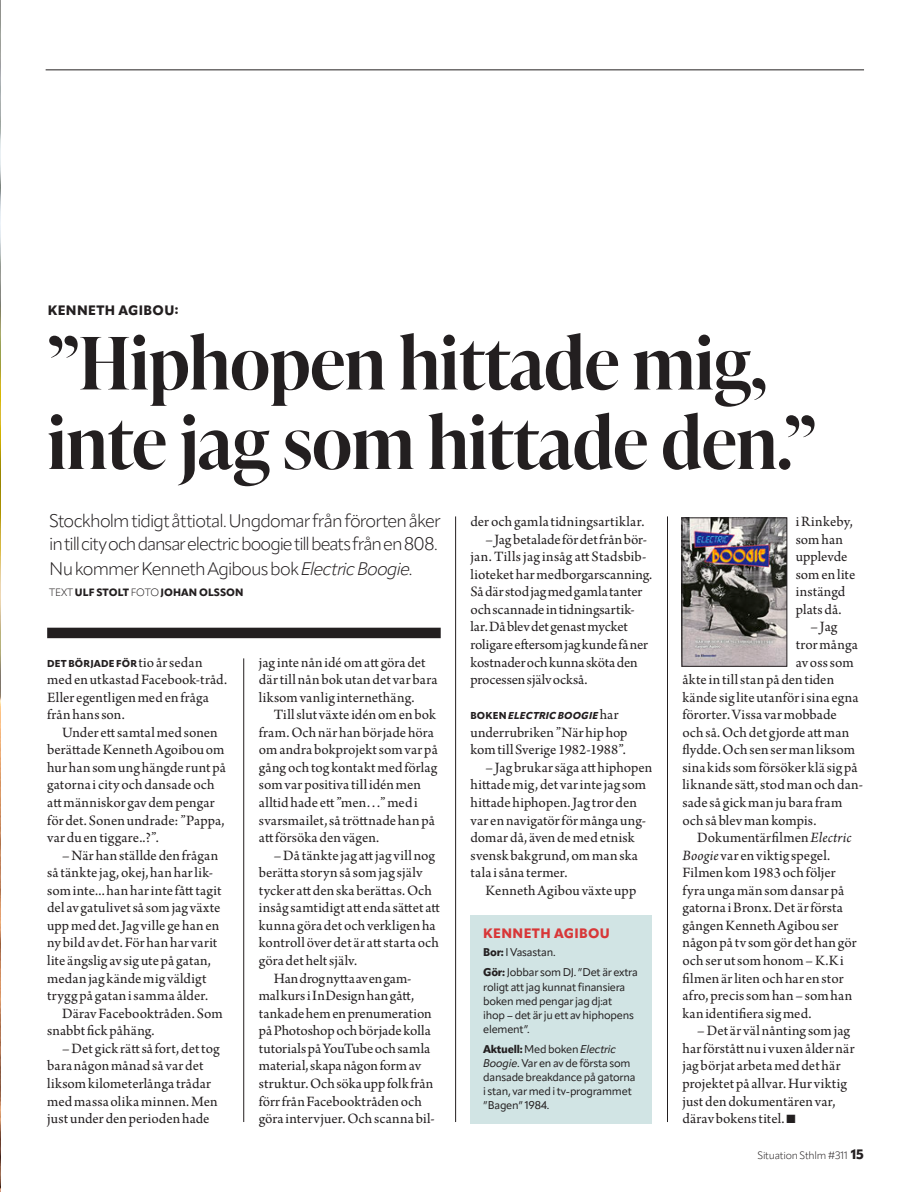
<style>
.page{position:relative;width:924px;height:1192px;background:#fff}
.page>*{position:absolute;margin:0;border:0;box-sizing:border-box;transform-origin:0 0}
.t1{font:600 72px/79.5px "Ivy Presto Display";color:#231f20}
.t2{font:300 18px/23.9px "Apparat";letter-spacing:-.045em;color:#231f20}
.t3{font:15px/17.5px "Arno Pro";letter-spacing:.005em;color:#231f20}
.t4{font:15px "Arno Pro";letter-spacing:.025em;color:#231f20}
.t5{font:15px "Arno Pro";letter-spacing:-.015em;color:#231f20}
.t6{font:800 13.5px "Apparat";letter-spacing:.03em;color:#231f20}
.t7{font:800 13.5px "Apparat";letter-spacing:.03em;color:#d83738}
.t8{font:11.1px/14.1px "Apparat";letter-spacing:-.02em;color:#231f20}
.t9{font:800 10.5px "Apparat";letter-spacing:.01em;color:#231f20}
.t10{font:300 10.5px "Apparat";letter-spacing:-.02em;color:#231f20}
.t11{font:800 9.9px "Apparat";letter-spacing:.02em;color:#231f20}
.t12{font:italic 800 9.9px "Apparat";letter-spacing:.02em;color:#231f20}
.s1{font-style:italic}
.s2{font-weight:300}
.s3{font-family:"Arno Pro";font-weight:400;font-size:15px}
.s4{font-style:normal}
.s5{font-family:"Arno Pro";font-weight:400;font-style:normal;font-size:15px}
.s6{font-weight:800}
.s7{font-weight:800;font-size:13.5px}
</style>
<div class="page">
<hr style="left:46px;top:70px;width:818px;height:1px;background:#231f20">
<img style="left:0;top:1px;width:1px;height:1189px">
<hr style="left:455px;top:516px;width:1px;height:605px;background:#231f20">
<hr style="left:667px;top:516px;width:1px;height:605px;background:#231f20">
<hr style="left:243px;top:658px;width:1px;height:463px;background:#231f20">
<div style="left:47px;top:627px;width:393px;height:11px;background:#231f20"></div>
<div style="left:470px;top:914px;width:182px;height:209px;background:#d1e4e4"></div>
<img style="left:683px;top:519px;width:102px;height:145px">
<div style="left:681px;top:517px;width:106px;height:149px;border:1px solid #231f20"></div>
<p class="t6" style="left:48px;top:302px;width:132px">KENNETH AGIBOU:</p>
<h1 class="t1" style="left:48px;top:321px;width:769px">”Hiphopen hittade mig, inte jag som hittade den.”</h1>
<p class="t2" style="left:49px;top:508px;width:393px">Stockholm tidigt åttiotal. Ungdomar från förorten åker in till city och dansar electric boogie till beats från en 808.<br>Nu kommer Kenneth Agibous bok <span class="s1">Electric Boogie</span>.</p>
<p class="t9" style="left:49px;top:586px;width:196px"><span class="s2">TEXT</span> ULF STOLT <span class="s2">FOTO</span> JOHAN OLSSON</p>
<p class="t11" style="left:47px;top:657px;width:157px">DET BÖRJADE FÖR <span class="s3">tio år sedan</span></p>
<p class="t3" style="left:47px;top:671px;width:181px">med en utkastad Facebook-tråd.<br>Eller egentligen med en fråga från hans son.</p>
<p class="t3" style="left:47px;top:724px;width:180px;text-indent:15px">Under ett samtal med sonen berättade Kenneth Agoibou om hur han som ung hängde runt på gatorna i city och dansade och att människor gav dem pengar för det. Sonen undrade: ”Pappa, var du en tiggare..?”.</p>
<p class="t3" style="left:62px;top:847px;width:158px">– När han ställde den frågan</p>
<p class="t3" style="left:47px;top:864px;width:167px">så tänkte jag, okej, han har lik-</p>
<p class="t3" style="left:47px;top:882px;width:176px">som inte... han har inte fått tagit</p>
<p class="t3" style="left:47px;top:899px;width:175px">del av gatulivet så som jag växte</p>
<p class="t3" style="left:47px;top:917px;width:174px">upp med det. Jag ville ge han en</p>
<p class="t3" style="left:47px;top:934px;width:172px">ny bild av det. För han har varit</p>
<p class="t3" style="left:47px;top:952px;width:165px">lite ängslig av sig ute på gatan,</p>
<p class="t3" style="left:47px;top:970px;width:161px">medan jag kände mig väldigt</p>
<p class="t3" style="left:47px;top:987px;width:162px">trygg på gatan i samma ålder.</p>
<p class="t3" style="left:62px;top:1005px;width:162px">Därav Facebooktråden. Som</p>
<p class="t3" style="left:47px;top:1022px;width:109px">snabbt fick påhäng.</p>
<p class="t3" style="left:47px;top:1040px;width:174px;text-indent:15px">– Det gick rätt så fort, det tog bara någon månad så var det liksom kilometerlånga trådar med massa olika minnen. Men just under den perioden hade</p>
<p class="t3" style="left:259px;top:654px;width:180px">jag inte nån idé om att göra det där till nån bok utan det var bara liksom vanlig internethäng.</p>
<p class="t3" style="left:259px;top:706px;width:180px;text-indent:15px">Till slut växte idén om en bok fram. Och när han började höra om andra bokprojekt som var på gång och tog kontakt med förlag som var positiva till idén men alltid hade ett ”men…” med i svarsmailet, så tröttnade han på att försöka den vägen.</p>
<p class="t3" style="left:274px;top:847px;width:163px">– Då tänkte jag att jag vill nog</p>
<p class="t3" style="left:259px;top:864px;width:165px">berätta storyn så som jag själv</p>
<p class="t3" style="left:259px;top:882px;width:175px">tycker att den ska berättas. Och</p>
<p class="t3" style="left:259px;top:899px;width:183px">insåg samtidigt att enda sättet att</p>
<p class="t3" style="left:259px;top:917px;width:178px">kunna göra det och verkligen ha</p>
<p class="t3" style="left:259px;top:934px;width:182px">kontroll över det är att starta och</p>
<p class="t3" style="left:259px;top:952px;width:100px">göra det helt själv.</p>
<p class="t5" style="left:274px;top:969px;width:139px">Han drog nytta av en gam-</p>
<p class="t3" style="left:259px;top:987px;width:157px">mal kurs i InDesign han gått,</p>
<p class="t3" style="left:259px;top:1005px;width:174px">tankade hem en prenumeration</p>
<p class="t3" style="left:259px;top:1022px;width:173px">på Photoshop och började kolla</p>
<p class="t3" style="left:259px;top:1040px;width:173px">tutorials på YouTube och samla</p>
<p class="t3" style="left:259px;top:1057px;width:164px">material, skapa någon form av</p>
<p class="t3" style="left:259px;top:1075px;width:176px">struktur. Och söka upp folk från</p>
<p class="t3" style="left:259px;top:1092px;width:165px">förr från Facebooktråden och</p>
<p class="t3" style="left:259px;top:1110px;width:178px">göra intervjuer. Och scanna bil-</p>
<p class="t4" style="left:470px;top:513px;width:175px">der och gamla tidningsartiklar.</p>
<p class="t3" style="left:470px;top:531px;width:183px;text-indent:15px">– Jag betalade för det från bör&shy;jan. Tills jag insåg att Stadsbib&shy;lioteket har medborgarscanning.<br>Så där stod jag med gamla tanter och scannade in tidningsartik&shy;lar. Då blev det genast mycket roligare eftersom jag kunde få ner kostnader och kunna sköta den processen själv också.</p>
<p class="t12" style="left:470px;top:709px;width:149px"><span class="s4">BOKEN</span> ELECTRIC BOOGIE <span class="s5">har</span></p>
<p class="t3" style="left:470px;top:724px;width:159px">underrubriken ”När hip hop kom till Sverige 1982-1988”.</p>
<p class="t3" style="left:470px;top:759px;width:183px;text-indent:15px">– Jag brukar säga att hiphopen hittade mig, det var inte jag som hittade hiphopen. Jag tror den var en navigatör för många ung&shy;domar då, även de med etnisk svensk bakgrund, om man ska tala i såna termer.</p>
<p class="t3" style="left:485px;top:882px;width:152px">Kenneth Agibou växte upp</p>
<p class="t7" style="left:483px;top:924px;width:128px">KENNETH AGIBOU</p>
<p class="t8" style="left:483px;top:942px;width:156px;line-height:20.1px"><span class="s6">Bor:</span> I Vasastan.<br><span class="s6">Gör:</span> Jobbar som DJ. ”Det är extra</p>
<p class="t8" style="left:483px;top:979px;width:152px">roligt att jag kunnat finansiera boken med pengar jag dj:at ihop – det är ju ett av hiphopens element”.</p>
<p class="t8" style="left:483px;top:1041px;width:154px"><span class="s6">Aktuell:</span> Med boken <span class="s1">Electric<br>Boogie</span>. Var en av de första som dansade breakdance på gatorna i stan, var med i tv-programmet ”Bagen” 1984.</p>
<p class="t3" style="left:795px;top:513px;width:61px">i Rinkeby, som han upplevde som en lite instängd plats då.</p>
<p class="t3" style="left:810px;top:619px;width:28px">– Jag</p>
<p class="t3" style="left:795px;top:636px;width:64px">tror många</p>
<p class="t3" style="left:795px;top:654px;width:59px">av oss som</p>
<p class="t3" style="left:682px;top:671px;width:153px">åkte in till stan på den tiden</p>
<p class="t3" style="left:682px;top:689px;width:178px">kände sig lite utanför i sina egna</p>
<p class="t3" style="left:682px;top:706px;width:156px">förorter. Vissa var mobbade</p>
<p class="t3" style="left:682px;top:724px;width:168px">och så. Och det gjorde att man</p>
<p class="t3" style="left:682px;top:741px;width:174px">flydde. Och sen ser man liksom</p>
<p class="t3" style="left:682px;top:759px;width:177px">sina kids som försöker klä sig på</p>
<p class="t3" style="left:682px;top:777px;width:182px">liknande sätt, stod man och dan-</p>
<p class="t3" style="left:682px;top:794px;width:161px">sade så gick man ju bara fram</p>
<p class="t3" style="left:682px;top:812px;width:135px">och så blev man kompis.</p>
<p class="t3" style="left:697px;top:829px;width:156px">Dokumentärfilmen <span class="s1">Electric</span></p>
<p class="t3" style="left:682px;top:847px;width:149px"><span class="s1">Boogie</span> var en viktig spegel.</p>
<p class="t3" style="left:682px;top:864px;width:155px">Filmen kom 1983 och följer</p>
<p class="t3" style="left:682px;top:882px;width:163px">fyra unga män som dansar på</p>
<p class="t3" style="left:682px;top:899px;width:162px">gatorna i Bronx. Det är första</p>
<p class="t3" style="left:682px;top:917px;width:157px">gången Kenneth Agibou ser</p>
<p class="t3" style="left:682px;top:934px;width:176px">någon på tv som gör det han gör</p>
<p class="t3" style="left:682px;top:952px;width:163px">och ser ut som honom – K.K i</p>
<p class="t3" style="left:682px;top:970px;width:163px">filmen är liten och har en stor</p>
<p class="t3" style="left:682px;top:987px;width:171px">afro, precis som han – som han</p>
<p class="t3" style="left:682px;top:1005px;width:131px">kan identifiera sig med.</p>
<p class="t3" style="left:682px;top:1022px;width:174px;text-indent:15px">– Det är väl nånting som jag har förstått nu i vuxen ålder när jag börjat arbeta med det här projektet på allvar. Hur viktig just den dokumentären var, därav bokens titel. ■</p>
<p class="t10" style="left:757px;top:1149px;width:108px">Situation Sthlm #311 <span class="s7">15</span></p>
</div>
